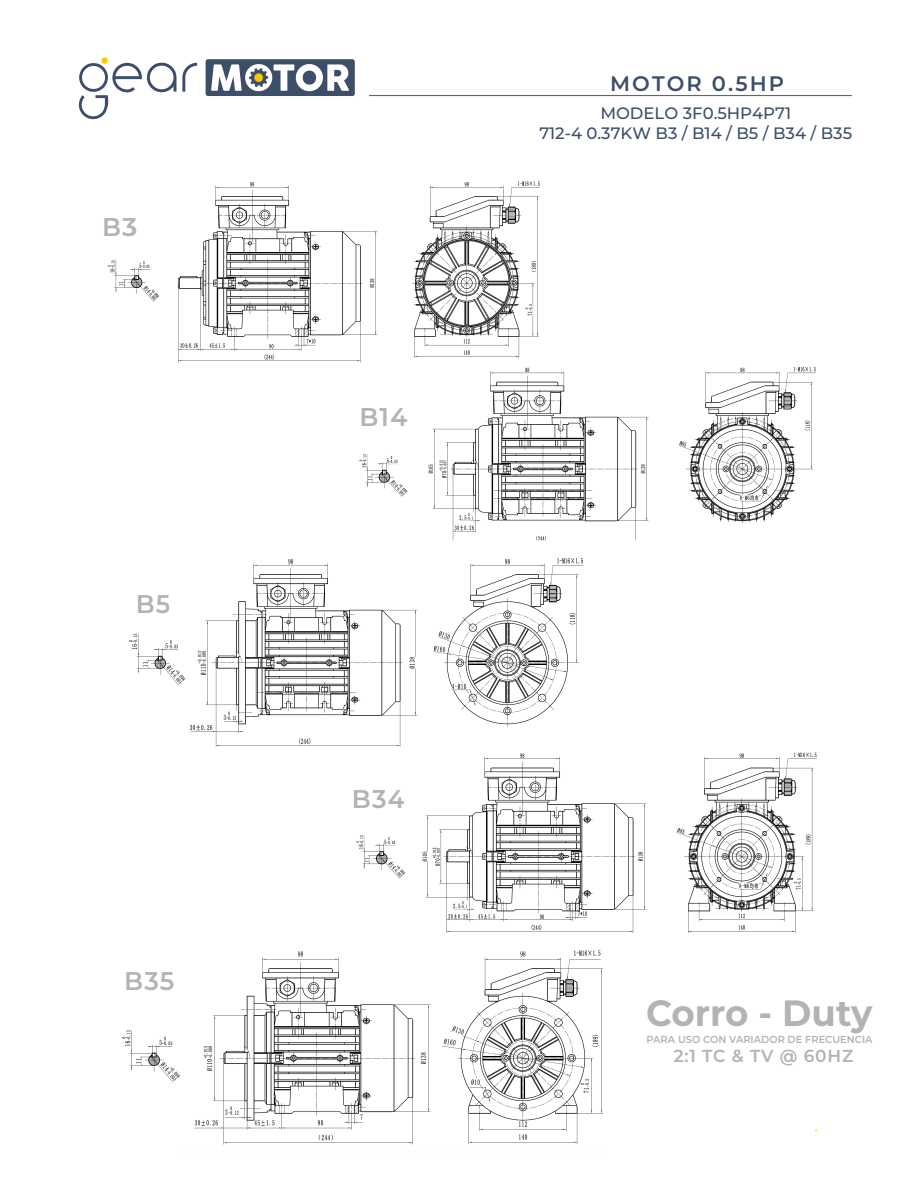
<style>
.page{position:relative;width:918px;height:1188px;background:#fff}
.page>*{position:absolute;margin:0;border:0;box-sizing:border-box;transform-origin:0 0}
.t1{font:700 36.45px "Montserrat";letter-spacing:-.005em;color:#b3b3b3}
.t2{font:600 25.65px "Montserrat";letter-spacing:.05em;color:#b3b3b3}
.t3{font:600 21px "Montserrat";letter-spacing:.1em;color:#3c4e69}
.t4{font:600 17.4px "Montserrat";letter-spacing:.05em;color:#b3b3b3}
.t5{font:500 16.5px/19.8px "Montserrat";color:#3c4e69;text-align:center}
.t6{font:600 10.2px "Montserrat";color:#b3b3b3}
</style>
<div class="page">
<hr style="left:369px;top:95px;width:483px;height:1px;background:#63656a">
<svg style="left:79px;top:63px;width:118px;height:56px"></svg>
<svg style="left:101px;top:57px;width:7px;height:7px"></svg>
<svg style="left:206px;top:59px;width:149px;height:37px"></svg>
<img style="left:177px;top:181px;width:363px;height:182px">
<img style="left:107px;top:260px;width:52px;height:42px">
<img style="left:417px;top:351px;width:399px;height:189px">
<img style="left:359px;top:450px;width:68px;height:58px">
<img style="left:190px;top:558px;width:394px;height:189px">
<img style="left:129px;top:629px;width:69px;height:63px">
<img style="left:404px;top:745px;width:413px;height:188px">
<img style="left:356px;top:830px;width:63px;height:55px">
<img style="left:194px;top:912px;width:413px;height:233px">
<img style="left:121px;top:1030px;width:59px;height:53px">
<h2 class="t2" style="left:102px;top:209px;width:36px">B3</h2>
<h2 class="t2" style="left:136px;top:585px;width:36px">B5</h2>
<h2 class="t2" style="left:124px;top:962px;width:52px">B35</h2>
<h2 class="t2" style="left:359px;top:399px;width:49px">B14</h2>
<p class="t3" style="left:610px;top:68px;width:175px">MOTOR 0.5HP</p>
<p class="t5" style="left:539px;top:102px;width:314px">MODELO 3F0.5HP4P71<br>712-4 0.37KW B3 / B14 / B5 / B34 / B35</p>
<h2 class="t2" style="left:352px;top:780px;width:54px">B34</h2>
<h1 class="t1" style="left:646px;top:987px;width:228px">Corro - Duty</h1>
<p class="t6" style="left:647px;top:1033px;width:228px">PARA USO CON VARIADOR DE FRECUENCIA</p>
<p class="t4" style="left:674px;top:1044px;width:181px">2:1 TC &amp; TV @ 60HZ</p>
</div>
